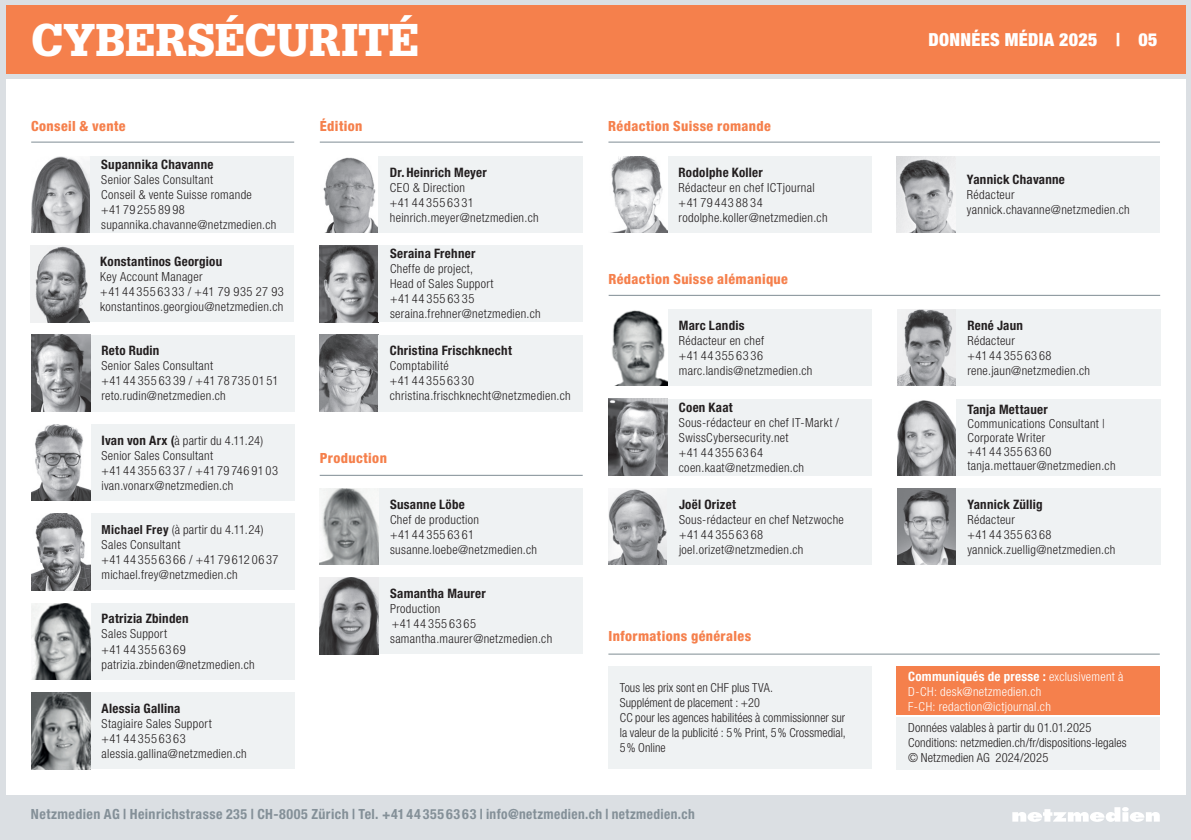
<style>
.page{position:relative;width:1191px;height:840px;background:#fff}
.page>*{position:absolute;margin:0;border:0;box-sizing:border-box;transform-origin:0 0}
.t1{font:900 44.8px "Glypha LT Std";color:#fff}
.t2{font:900 condensed 18px "Helvetica Neue LT Std";letter-spacing:.02em;color:#fff}
.t3{font:800 condensed 14px "Helvetica Neue LT Std";letter-spacing:.03em;color:#f5804c}
.t4{font:700 condensed 14px "Helvetica Neue LT Std";letter-spacing:.03em;color:#849098}
.t5{font:700 condensed 13px "Helvetica Neue LT Std";letter-spacing:.02em;color:#231f20}
.t6{font:700 condensed 13px "Helvetica Neue LT Std";letter-spacing:.02em;color:#fff}
.t7{font:300 condensed 12.4px/15px "Helvetica Neue LT Std";letter-spacing:.025em;color:#231f20}
.t8{font:300 condensed 12.4px/15px "Helvetica Neue LT Std";letter-spacing:.005em;color:#231f20}
.t9{font:300 condensed 12.4px/15px "Helvetica Neue LT Std";letter-spacing:.025em;color:#fff}
.s1{font-weight:700;font-size:13px}
.s2{font-weight:700}
.s3{font-weight:300;font-size:12.4px}
</style>
<div class="page">
<div style="left:0;top:0;width:1191px;height:839px;background:#dbdfe3"></div>
<div style="left:6px;top:6px;width:1179px;height:68px;background:#f5804c"></div>
<div style="left:6px;top:79px;width:1179px;height:715px;background:#fff"></div>
<svg style="left:1012px;top:807px;width:147px;height:14px"></svg>
<hr style="left:31px;top:141px;width:263px;height:1px;background:#828f96">
<hr style="left:320px;top:141px;width:263px;height:1px;background:#828f96">
<hr style="left:608px;top:295px;width:552px;height:1px;background:#828f96">
<img style="left:609px;top:488px;width:58px;height:76px">
<div style="left:667px;top:488px;width:205px;height:76px;background:#eff2f3"></div>
<img style="left:897px;top:309px;width:59px;height:77px">
<div style="left:956px;top:309px;width:204px;height:77px;background:#eff2f3"></div>
<img style="left:323px;top:157px;width:55px;height:75px">
<div style="left:378px;top:156px;width:205px;height:76px;background:#eff2f3"></div>
<img style="left:320px;top:334px;width:58px;height:77px">
<div style="left:378px;top:334px;width:205px;height:77px;background:#eff2f3"></div>
<div style="left:667px;top:156px;width:204px;height:76px;background:#eff2f3"></div>
<img style="left:611px;top:156px;width:56px;height:76px">
<div style="left:955px;top:156px;width:204px;height:76px;background:#eff2f3"></div>
<img style="left:896px;top:156px;width:59px;height:76px">
<div style="left:896px;top:666px;width:263px;height:48px;background:#f5804c"></div>
<div style="left:896px;top:716px;width:263px;height:52px;background:#eff2f3"></div>
<hr style="left:608px;top:653px;width:551px;height:1px;background:#828f96">
<div style="left:608px;top:666px;width:263px;height:102px;background:#eff2f3"></div>
<hr style="left:320px;top:474px;width:263px;height:1px;background:#828f96">
<div style="left:379px;top:577px;width:204px;height:76px;background:#eff2f3"></div>
<img style="left:320px;top:577px;width:59px;height:76px">
<div style="left:89px;top:245px;width:204px;height:77px;background:#eff2f3"></div>
<img style="left:31px;top:245px;width:59px;height:77px">
<div style="left:667px;top:398px;width:204px;height:77px;background:#eff2f3"></div>
<img style="left:608px;top:398px;width:59px;height:77px">
<img style="left:897px;top:488px;width:59px;height:76px">
<div style="left:956px;top:488px;width:204px;height:76px;background:#eff2f3"></div>
<img style="left:320px;top:245px;width:59px;height:77px">
<div style="left:379px;top:245px;width:204px;height:77px;background:#eff2f3"></div>
<img style="left:897px;top:400px;width:59px;height:75px">
<div style="left:956px;top:398px;width:204px;height:77px;background:#eff2f3"></div>
<div style="left:379px;top:488px;width:204px;height:76px;background:#eff2f3"></div>
<img style="left:320px;top:488px;width:59px;height:76px">
<div style="left:667px;top:309px;width:204px;height:77px;background:#eff2f3"></div>
<img style="left:612px;top:310px;width:55px;height:76px">
<div style="left:90px;top:156px;width:204px;height:76px;background:#eff2f3"></div>
<img style="left:31px;top:156px;width:59px;height:76px">
<div style="left:90px;top:692px;width:204px;height:76px;background:#eff2f3"></div>
<img style="left:31px;top:692px;width:59px;height:76px">
<div style="left:90px;top:334px;width:204px;height:77px;background:#eff2f3"></div>
<img style="left:31px;top:334px;width:59px;height:77px">
<div style="left:90px;top:424px;width:204px;height:76px;background:#eff2f3"></div>
<div style="left:90px;top:602px;width:204px;height:77px;background:#eff2f3"></div>
<img style="left:31px;top:603px;width:59px;height:76px">
<img style="left:31px;top:424px;width:59px;height:76px">
<hr style="left:608px;top:141px;width:552px;height:1px;background:#828f96">
<div style="left:90px;top:513px;width:204px;height:77px;background:#eff2f3"></div>
<img style="left:31px;top:513px;width:59px;height:77px">
<h1 class="t1" style="left:31px;top:13px;width:389px">CYBERSÉCURITÉ</h1>
<p class="t3" style="left:31px;top:117px;width:96px">Conseil &amp; vente</p>
<p class="t3" style="left:320px;top:117px;width:44px">Édition</p>
<p class="t5" style="left:101px;top:156px;width:114px">Supannika Chavanne</p>
<p class="t7" style="left:101px;top:172px;width:177px">Senior Sales Consultant<br>Conseil &amp; vente Suisse romande +41792558998 supannika.chavanne@netzmedien.ch</p>
<p class="t5" style="left:100px;top:253px;width:123px">Konstantinos Georgiou</p>
<p class="t7" style="left:100px;top:269px;width:185px">Key Account Manager +41443556333 / +41 79 935 27 93 konstantinos.georgiou@netzmedien.ch</p>
<p class="t5" style="left:390px;top:164px;width:98px">Dr.Heinrich Meyer</p>
<p class="t7" style="left:390px;top:179px;width:150px">CEO &amp; Direction +41443556331 heinrich.meyer@netzmedien.ch</p>
<p class="t5" style="left:390px;top:246px;width:87px">Seraina Frehner</p>
<p class="t7" style="left:390px;top:261px;width:152px">Cheffe de project,<br>Head of Sales Support +41443556335 seraina.frehner@netzmedien.ch</p>
<p class="t5" style="left:101px;top:342px;width:60px">Reto Rudin</p>
<p class="t7" style="left:101px;top:358px;width:179px">Senior Sales Consultant +41443556339 / +41787350151 reto.rudin@netzmedien.ch</p>
<p class="t7" style="left:101px;top:432px;width:178px"><span class="s1">Ivan von Arx (</span>à partir du 4.11.24)<br>Senior Sales Consultant +41443556337 / +41797469103 ivan.vonarx@netzmedien.ch</p>
<p class="t7" style="left:102px;top:521px;width:178px"><span class="s2">Michael Frey</span> (à partir du 4.11.24)<br>Sales Consultant<br>+41443556366 / +41796120637 michael.frey@netzmedien.ch</p>
<p class="t5" style="left:102px;top:610px;width:89px">Patrizia Zbinden</p>
<p class="t7" style="left:102px;top:626px;width:155px">Sales Support<br>+41443556369 patrizia.zbinden@netzmedien.ch</p>
<p class="t5" style="left:102px;top:700px;width:80px">Alessia Gallina</p>
<p class="t7" style="left:102px;top:715px;width:147px">Stagiaire Sales Support +41443556363 alessia.gallina@netzmedien.ch</p>
<p class="t5" style="left:390px;top:342px;width:123px">Christina Frischknecht</p>
<p class="t7" style="left:390px;top:358px;width:182px">Comptabilité<br>+41443556330 christina.frischknecht@netzmedien.ch</p>
<p class="t3" style="left:320px;top:448px;width:69px">Production</p>
<p class="t5" style="left:390px;top:495px;width:76px">Susanne Löbe</p>
<p class="t7" style="left:390px;top:511px;width:148px">Chef de production +41443556361 susanne.loebe@netzmedien.ch</p>
<p class="t5" style="left:390px;top:585px;width:97px">Samantha Maurer</p>
<p class="t7" style="left:390px;top:600px;width:164px">Production<br>+41443556365 samantha.maurer@netzmedien.ch</p>
<p class="t3" style="left:608px;top:117px;width:164px">Rédaction Suisse romande</p>
<p class="t5" style="left:678px;top:164px;width:86px">Rodolphe Koller</p>
<p class="t7" style="left:678px;top:179px;width:150px">Rédacteur en chef ICTjournal +41794438834 rodolphe.koller@netzmedien.ch</p>
<p class="t3" style="left:608px;top:270px;width:181px">Rédaction Suisse alémanique</p>
<p class="t5" style="left:679px;top:317px;width:67px">Marc Landis</p>
<p class="t7" style="left:679px;top:332px;width:135px">Rédacteur en chef +41443556336 marc.landis@netzmedien.ch</p>
<p class="t5" style="left:679px;top:399px;width:55px">Coen Kaat</p>
<p class="t7" style="left:679px;top:414px;width:162px">Sous-rédacteur en chef IT-Markt /<br>SwissCybersecurity.net +41443556364 coen.kaat@netzmedien.ch</p>
<p class="t5" style="left:679px;top:495px;width:58px">Joël Orizet</p>
<p class="t7" style="left:679px;top:511px;width:166px">Sous-rédacteur en chef Netzwoche +41443556368 joel.orizet@netzmedien.ch</p>
<p class="t3" style="left:608px;top:627px;width:144px">Informations générales</p>
<p class="t8" style="left:620px;top:680px;width:227px">Tous les prix sont en CHF plus TVA.<br>Supplément de placement : +20<br>CC pour les agences habilitées à commissionner sur la valeur de la publicité : 5% Print, 5% Crossmedial, 5% Online</p>
<p class="t4" style="left:31px;top:805px;width:665px">Netzmedien AG | Heinrichstrasse 235 | CH-8005 Zürich | Tel. +41 44 355 63 63 | info@netzmedien.ch | netzmedien.ch</p>
<h2 class="t2" style="left:928px;top:29px;width:230px">DONNÉES MÉDIA 2025 | 05</h2>
<p class="t5" style="left:967px;top:171px;width:99px">Yannick Chavanne</p>
<p class="t7" style="left:967px;top:187px;width:164px">Rédacteur yannick.chavanne@netzmedien.ch</p>
<p class="t5" style="left:967px;top:317px;width:57px">René Jaun</p>
<p class="t7" style="left:967px;top:332px;width:124px">Rédacteur +41443556368 rene.jaun@netzmedien.ch</p>
<p class="t5" style="left:967px;top:401px;width:82px">Tanja Mettauer</p>
<p class="t7" style="left:967px;top:416px;width:150px;line-height:14px">Communications Consultant |<br>Corporate Writer +41443556360 tanja.mettauer@netzmedien.ch</p>
<p class="t5" style="left:967px;top:495px;width:77px">Yannick Züllig</p>
<p class="t7" style="left:967px;top:511px;width:149px">Rédacteur<br>+41443556368 yannick.zuellig@netzmedien.ch</p>
<p class="t6" style="left:908px;top:667px;width:217px">Communiqués de presse : <span class="s3">exclusivement à</span></p>
<p class="t9" style="left:908px;top:683px;width:144px">D-CH: desk@netzmedien.ch<br>F-CH: redaction@ictjournal.ch</p>
<p class="t8" style="left:908px;top:720px;width:220px">Données valables à partir du 01.01.2025<br>Conditions: netzmedien.ch/fr/dispositions-legales © Netzmedien AG 2024/2025</p>
</div>
